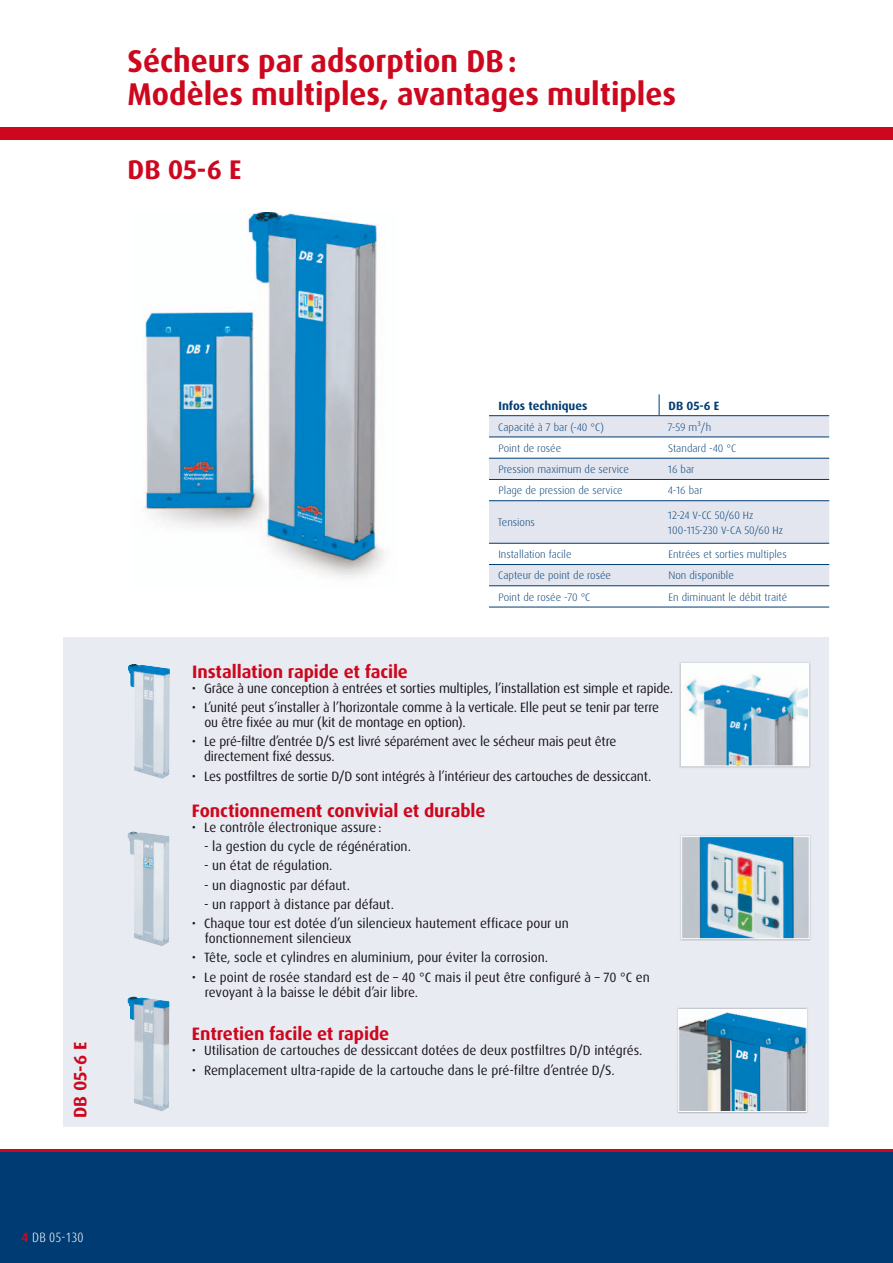
<style>
.page{position:relative;width:893px;height:1263px;background:#fff}
.page>*{position:absolute;margin:0;border:0;box-sizing:border-box;transform-origin:0 0}
.t1{font:700 31.5px/33px "Dax Pro";color:#cd071e}
.t2{font:700 27px "Dax Pro";color:#cd071e}
.t3{font:700 18px "Dax Pro";letter-spacing:-.005em;color:#cd071e}
.t4{font:13.5px/15px "Dax Pro";letter-spacing:-.005em;color:#1a171c}
.t5{font:300 condensed 13.5px "Dax Pro";color:#fff}
.t6{font:700 12px "Dax Pro";color:#003c73}
.t7{font:300 10.8px/15px "Dax Pro";color:#003c73}
.s1{font-weight:700;font-stretch:normal;color:#cd071e}
</style>
<div class="page">
<div style="left:64px;top:638px;width:765px;height:489px;background:#e9ebf2"></div>
<div style="left:0;top:128px;width:893px;height:12px;background:#cd071e"></div>
<div style="left:0;top:1150px;width:893px;height:113px;background:#003c73"></div>
<hr style="left:0;top:1149px;width:893px;height:2px;background:#cd071e">
<img style="left:145px;top:212px;width:240px;height:366px">
<img style="left:128px;top:664px;width:42px;height:115px">
<img style="left:127px;top:831px;width:43px;height:115px">
<img style="left:127px;top:996px;width:43px;height:115px">
<img style="left:679px;top:662px;width:132px;height:106px">
<img style="left:683px;top:665px;width:124px;height:99px">
<div style="left:681px;top:663px;width:128px;height:103px;border:1px solid #fff"></div>
<img style="left:683px;top:838px;width:125px;height:99px">
<div style="left:681px;top:836px;width:129px;height:103px;border:1px solid #fff"></div>
<img style="left:677px;top:1008px;width:131px;height:106px">
<img style="left:680px;top:1011px;width:125px;height:99px">
<div style="left:678px;top:1009px;width:129px;height:103px;border:1px solid #fff"></div>
<svg style="left:489px;top:416px;width:340px;height:21px;background:#dbdfea"></svg>
<svg style="left:489px;top:457px;width:340px;height:150px;fill:#e3e6ef"></svg>
<svg style="left:659px;top:394px;width:1px;height:21px"></svg>
<hr style="left:489px;top:415px;width:340px;height:1px;background:#003c73">
<hr style="left:489px;top:437px;width:340px;height:1px;background:#003c73">
<hr style="left:489px;top:458px;width:340px;height:1px;background:#003c73">
<hr style="left:489px;top:479px;width:340px;height:1px;background:#003c73">
<hr style="left:489px;top:500px;width:340px;height:1px;background:#003c73">
<hr style="left:489px;top:543px;width:340px;height:1px;background:#003c73">
<hr style="left:489px;top:564px;width:340px;height:1px;background:#003c73">
<hr style="left:489px;top:585px;width:170px;height:1px;background:#003c73">
<hr style="left:489px;top:607px;width:170px;height:1px;background:#003c73">
<hr style="left:659px;top:585px;width:170px;height:1px;background:#003c73">
<hr style="left:659px;top:607px;width:170px;height:1px;background:#003c73">
<h1 class="t1" style="left:128px;top:46px;width:550px">Sécheurs par adsorption DB :<br>Modèles multiples, avantages multiples</h1>
<h2 class="t2" style="left:128px;top:156px;width:115px">DB 05-6 E</h2>
<h3 class="t3" style="left:71px;top:1118px;width:77px;rotate:-90deg">DB 05-6 E</h3>
<p class="t5" style="left:21px;top:1232px;width:64px"><span class="s1">4</span> DB 05-130</p>
<p class="t6" style="left:498px;top:400px;width:91px">Infos techniques</p>
<p class="t6" style="left:669px;top:400px;width:52px">DB 05-6 E</p>
<p class="t7" style="left:498px;top:420px;width:107px">Capacité à 7 bar (-40 °C)</p>
<p class="t7" style="left:668px;top:420px;width:45px">7-59 m³/h</p>
<p class="t7" style="left:498px;top:441px;width:64px">Point de rosée</p>
<p class="t7" style="left:668px;top:441px;width:70px">Standard -40 °C</p>
<p class="t7" style="left:498px;top:462px;width:132px">Pression maximum de service</p>
<p class="t7" style="left:668px;top:462px;width:28px">16 bar</p>
<p class="t7" style="left:498px;top:484px;width:126px">Plage de pression de service</p>
<p class="t7" style="left:668px;top:484px;width:36px">4-16 bar</p>
<p class="t7" style="left:498px;top:516px;width:39px">Tensions</p>
<p class="t7" style="left:668px;top:508px;width:117px">12-24 V-CC 50/60 Hz<br>100-115-230 V-CA 50/60 Hz</p>
<p class="t7" style="left:498px;top:547px;width:75px">Installation facile</p>
<p class="t7" style="left:668px;top:547px;width:120px">Entrées et sorties multiples</p>
<p class="t7" style="left:498px;top:569px;width:114px">Capteur de point de rosée</p>
<p class="t7" style="left:668px;top:569px;width:67px">Non disponible</p>
<p class="t7" style="left:498px;top:590px;width:93px">Point de rosée -70 °C</p>
<p class="t7" style="left:668px;top:590px;width:120px">En diminuant le débit traité</p>
<h3 class="t3" style="left:192px;top:663px;width:217px">Installation rapide et facile</h3>
<p class="t4" style="left:192px;top:681px;width:483px">• Grâce à une conception à entrées et sorties multiples, l’installation est simple et rapide.</p>
<p class="t4" style="left:204px;top:701px;width:456px;text-indent:-13px">• L’unité peut s’installer à l’horizontale comme à la verticale. Elle peut se tenir par terre ou être fixée au mur (kit de montage en option).</p>
<p class="t4" style="left:204px;top:735px;width:414px;text-indent:-12px">• Le pré-filtre d’entrée D/S est livré séparément avec le sécheur mais peut être directement fixé dessus.</p>
<p class="t4" style="left:192px;top:769px;width:461px">• Les postfiltres de sortie D/D sont intégrés à l’intérieur des cartouches de dessiccant.</p>
<h3 class="t3" style="left:192px;top:802px;width:295px">Fonctionnement convivial et durable</h3>
<p class="t4" style="left:192px;top:820px;width:191px">• Le contrôle électronique assure :</p>
<p class="t4" style="left:204px;top:839px;width:208px">- la gestion du cycle de régénération.</p>
<p class="t4" style="left:204px;top:859px;width:130px">- un état de régulation.</p>
<p class="t4" style="left:204px;top:878px;width:148px">- un diagnostic par défaut.</p>
<p class="t4" style="left:204px;top:897px;width:191px">- un rapport à distance par défaut.</p>
<p class="t4" style="left:205px;top:917px;width:366px;text-indent:-13px">• Chaque tour est dotée d’un silencieux hautement efficace pour un fonctionnement silencieux</p>
<p class="t4" style="left:192px;top:951px;width:358px">• Tête, socle et cylindres en aluminium, pour éviter la corrosion.</p>
<p class="t4" style="left:205px;top:970px;width:446px;text-indent:-13px">• Le point de rosée standard est de – 40 °C mais il peut être configuré à – 70 °C en revoyant à la baisse le débit d’air libre.</p>
<h3 class="t3" style="left:192px;top:1025px;width:199px">Entretien facile et rapide</h3>
<p class="t4" style="left:192px;top:1044px;width:452px">• Utilisation de cartouches de dessiccant dotées de deux postfiltres D/D intégrés.</p>
<p class="t4" style="left:192px;top:1063px;width:424px">• Remplacement ultra-rapide de la cartouche dans le pré-filtre d’entrée D/S.</p>
</div>
